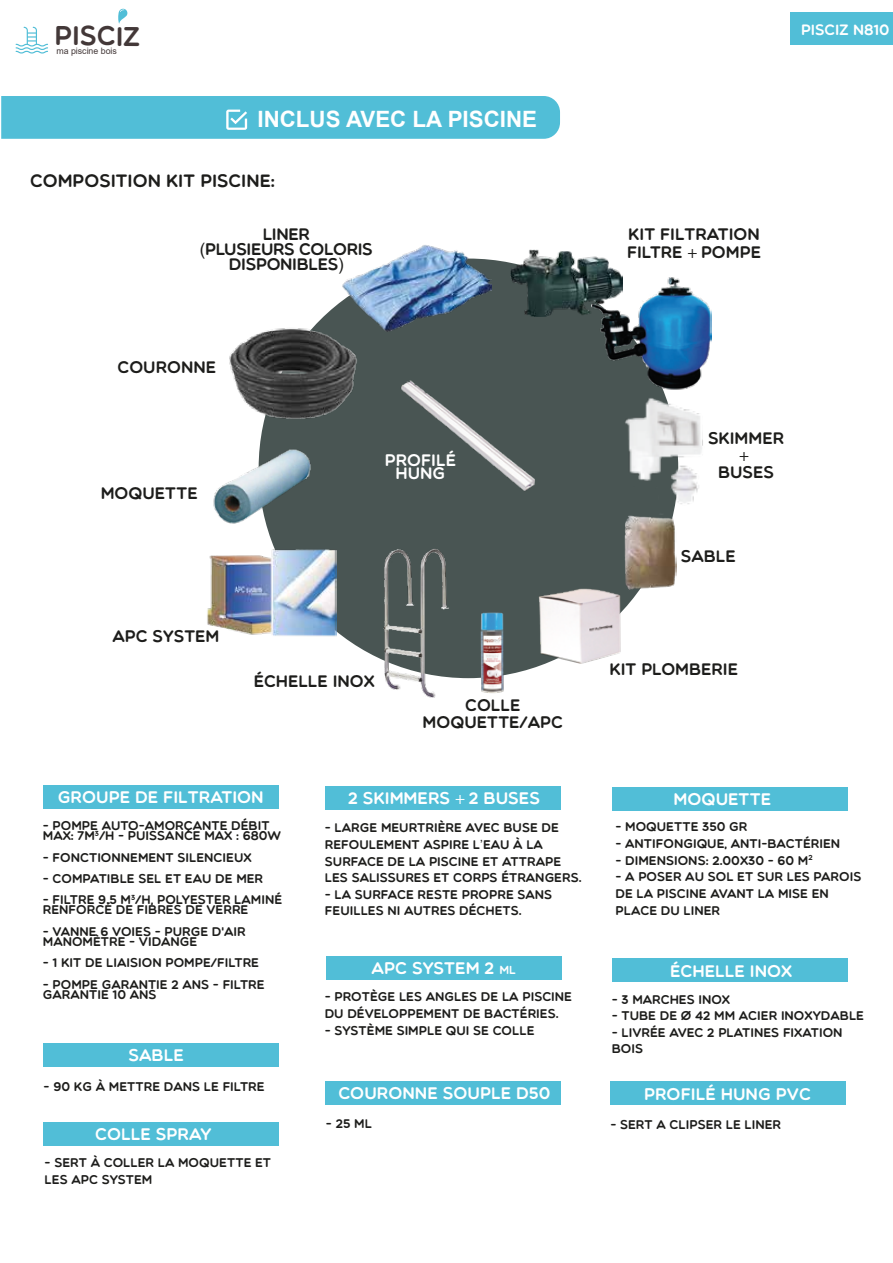
<style>
.page{position:relative;width:893px;height:1263px;background:#fff}
.page>*{position:absolute;margin:0;border:0;box-sizing:border-box;transform-origin:0 0}
.t1{font:27.15px "Multicolore";letter-spacing:-.005em;color:#433838}
.t2{font:700 22.5px "Arial";color:#fff}
.t3{font:18px "Multicolore";color:#1d1d1b}
.t4{font:16.95px "Multicolore";color:#fff}
.t5{font:16.8px/17.5px "Multicolore";color:#1d1d1b}
.t6{font:16.8px/15.1px "Multicolore";letter-spacing:-.02em;color:#1d1d1b;text-align:center}
.t7{font:16.8px/13.2px "Multicolore";color:#fff;text-align:center}
.t8{font:16.8px "Myriad Pro";color:#1d1d1b}
.t9{font:15px "Multicolore";color:#fff}
.t10{font:12.75px/16.6px "Multicolore";color:#1d1d1b}
.t11{font:8.85px "Arial";letter-spacing:-.01em;color:#433838}
.s1{font-family:"Arial"}
.s2{font-family:"Myriad Pro"}
.s3{font-size:11.85px}
</style>
<div class="page">
<svg style="left:118px;top:8px;width:10px;height:16px"></svg>
<svg style="left:16px;top:27px;width:32px;height:27px"></svg>
<div style="left:790px;top:13px;width:103px;height:32px;background:#51bed7"></div>
<div style="left:1px;top:96px;width:559px;height:43px;background:#51bed7"></div>
<div style="left:43px;top:785px;width:235px;height:24px;background:#51bed7"></div>
<div style="left:612px;top:787px;width:235px;height:24px;background:#51bed7"></div>
<div style="left:326px;top:956px;width:235px;height:24px;background:#51bed7"></div>
<div style="left:612px;top:958px;width:235px;height:24px;background:#51bed7"></div>
<div style="left:43px;top:1122px;width:235px;height:24px;background:#51bed7"></div>
<div style="left:610px;top:1081px;width:235px;height:24px;background:#51bed7"></div>
<div style="left:325px;top:786px;width:236px;height:24px;background:#51bed7"></div>
<div style="left:43px;top:1043px;width:235px;height:24px;background:#51bed7"></div>
<div style="left:259px;top:259px;width:419px;height:419px;background:#495553;border-radius:50%"></div>
<img style="left:340px;top:245px;width:151px;height:87px">
<img style="left:401px;top:380px;width:134px;height:111px">
<img style="left:491px;top:612px;width:16px;height:81px">
<img style="left:336px;top:549px;width:155px;height:149px">
<img style="left:207px;top:542px;width:129px;height:95px">
<img style="left:229px;top:321px;width:134px;height:104px">
<div style="left:325px;top:1080px;width:236px;height:24px;background:#51bed7"></div>
<img style="left:510px;top:249px;width:110px;height:68px">
<img style="left:591px;top:273px;width:120px;height:120px">
<img style="left:213px;top:440px;width:98px;height:87px">
<img style="left:538px;top:588px;width:85px;height:77px">
<img style="left:625px;top:393px;width:78px;height:121px">
<img style="left:624px;top:514px;width:53px;height:76px">
<h1 class="t1" style="left:55px;top:20px;width:87px">PISCIZ</h1>
<p class="t11" style="left:56px;top:45px;width:62px">ma piscine bois</p>
<h2 class="t2" style="left:258px;top:104px;width:281px">INCLUS AVEC LA PISCINE</h2>
<h3 class="t3" style="left:30px;top:170px;width:246px">COMPOSITION KIT PISCINE:</h3>
<h3 class="t6" style="left:200px;top:226px;width:174px">LINER<br><span class="s1">(</span>PLUSIEURS COLORIS<br>DISPONIBLES<span class="s1">)</span></h3>
<p class="t9" style="left:801px;top:21px;width:90px">PISCIZ N810</p>
<h3 class="t5" style="left:627px;top:225px;width:136px">KIT FILTRATION<br>FILTRE <span class="s2">+</span> POMPE</h3>
<h3 class="t5" style="left:118px;top:358px;width:100px">COURONNE</h3>
<h3 class="t5" style="left:101px;top:484px;width:98px">MOQUETTE</h3>
<h3 class="t7" style="left:385px;top:453px;width:73px">PROFILÉ<br>HUNG</h3>
<h3 class="t5" style="left:112px;top:627px;width:109px">APC SYSTEM</h3>
<h3 class="t5" style="left:254px;top:672px;width:123px">ÉCHELLE INOX</h3>
<h3 class="t5" style="left:423px;top:696px;width:142px;line-height:16.8px;text-align:center">COLLE<br>MOQUETTE/APC</h3>
<h3 class="t5" style="left:708px;top:429px;width:77px">SKIMMER</h3>
<h3 class="t8" style="left:739px;top:445px;width:12px">+</h3>
<h3 class="t5" style="left:718px;top:463px;width:58px">BUSES</h3>
<h3 class="t5" style="left:681px;top:547px;width:56px">SABLE</h3>
<h3 class="t5" style="left:609px;top:660px;width:130px">KIT PLOMBERIE</h3>
<h3 class="t4" style="left:348px;top:788px;width:193px">2 SKIMMERS <span class="s2">+</span> 2 BUSES</h3>
<h3 class="t4" style="left:58px;top:787px;width:207px">GROUPE DE FILTRATION</h3>
<h3 class="t4" style="left:673px;top:789px;width:99px">MOQUETTE</h3>
<p class="t10" style="left:43px;top:820px;width:240px;line-height:10.6px">- POMPE AUTO-AMORÇANTE DÉBIT<br>MAX: 7M<sup>3</sup>/H - PUISSANCE MAX : 680W</p>
<p class="t10" style="left:43px;top:848px;width:210px">- FONCTIONNEMENT SILENCIEUX</p>
<p class="t10" style="left:43px;top:869px;width:222px">- COMPATIBLE SEL ET EAU DE MER</p>
<p class="t10" style="left:43px;top:894px;width:241px;line-height:10.5px">- FILTRE 9.5 M<sup>3</sup>/H, POLYESTER LAMINÉ<br>RENFORCÉ DE FIBRES DE VERRE</p>
<p class="t10" style="left:43px;top:925px;width:204px;line-height:10.5px">- VANNE 6 VOIES - PURGE D'AIR<br>MANOMÈTRE - VIDANGE</p>
<p class="t10" style="left:43px;top:954px;width:218px">- 1 KIT DE LIAISION POMPE/FILTRE</p>
<p class="t10" style="left:43px;top:978px;width:223px;line-height:10.5px">- POMPE GARANTIE 2 ANS - FILTRE<br>GARANTIE 10 ANS</p>
<h3 class="t4" style="left:128px;top:1045px;width:57px">SABLE</h3>
<p class="t10" style="left:44px;top:1077px;width:222px">- 90 KG À METTRE DANS LE FILTRE</p>
<h3 class="t4" style="left:95px;top:1124px;width:118px">COLLE SPRAY</h3>
<p class="t10" style="left:45px;top:1154px;width:228px">- SERT À COLLER LA MOQUETTE ET<br>LES APC SYSTEM</p>
<p class="t10" style="left:325px;top:819px;width:258px">- LARGE MEURTRIÈRE AVEC BUSE DE<br>REFOULEMENT ASPIRE L<span class="s1">’</span>EAU À LA<br>SURFACE DE LA PISCINE ET ATTRAPE<br>LES SALISSURES ET CORPS ÉTRANGERS.</p>
<p class="t10" style="left:325px;top:886px;width:229px">- LA SURFACE RESTE PROPRE SANS<br>FEUILLES NI AUTRES DÉCHETS.</p>
<p class="t10" style="left:615px;top:818px;width:133px">- MOQUETTE 350 GR</p>
<p class="t10" style="left:615px;top:835px;width:226px">- ANTIFONGIQUE, ANTI-BACTÉRIEN</p>
<p class="t10" style="left:615px;top:851px;width:199px">- DIMENSIONS: 2.00X30 - 60 M<sup>2</sup></p>
<p class="t10" style="left:615px;top:868px;width:247px">- A POSER AU SOL ET SUR LES PAROIS<br>DE LA PISCINE AVANT LA MISE EN<br>PLACE DU LINER</p>
<h3 class="t4" style="left:372px;top:958px;width:146px">APC SYSTEM 2 <span class="s3">ML</span></h3>
<h3 class="t4" style="left:670px;top:961px;width:123px">ÉCHELLE INOX</h3>
<p class="t10" style="left:325px;top:988px;width:249px">- PROTÈGE LES ANGLES DE LA PISCINE<br>DU DÉVELOPPEMENT DE BACTÉRIES.</p>
<p class="t10" style="left:325px;top:1021px;width:211px">- SYSTÈME SIMPLE QUI SE COLLE</p>
<p class="t10" style="left:612px;top:990px;width:120px">- 3 MARCHES INOX</p>
<p class="t10" style="left:612px;top:1007px;width:254px">- TUBE DE Ø 42 MM ACIER INOXYDABLE</p>
<p class="t10" style="left:612px;top:1023px;width:232px">- LIVRÉE AVEC 2 PLATINES FIXATION<br>BOIS</p>
<h3 class="t4" style="left:338px;top:1083px;width:213px">COURONNE SOUPLE D50</h3>
<h3 class="t4" style="left:644px;top:1084px;width:168px">PROFILÉ HUNG PVC</h3>
<p class="t10" style="left:326px;top:1115px;width:47px">- 25 ML</p>
<p class="t10" style="left:610px;top:1116px;width:172px">- SERT A CLIPSER LE LINER</p>
</div>
